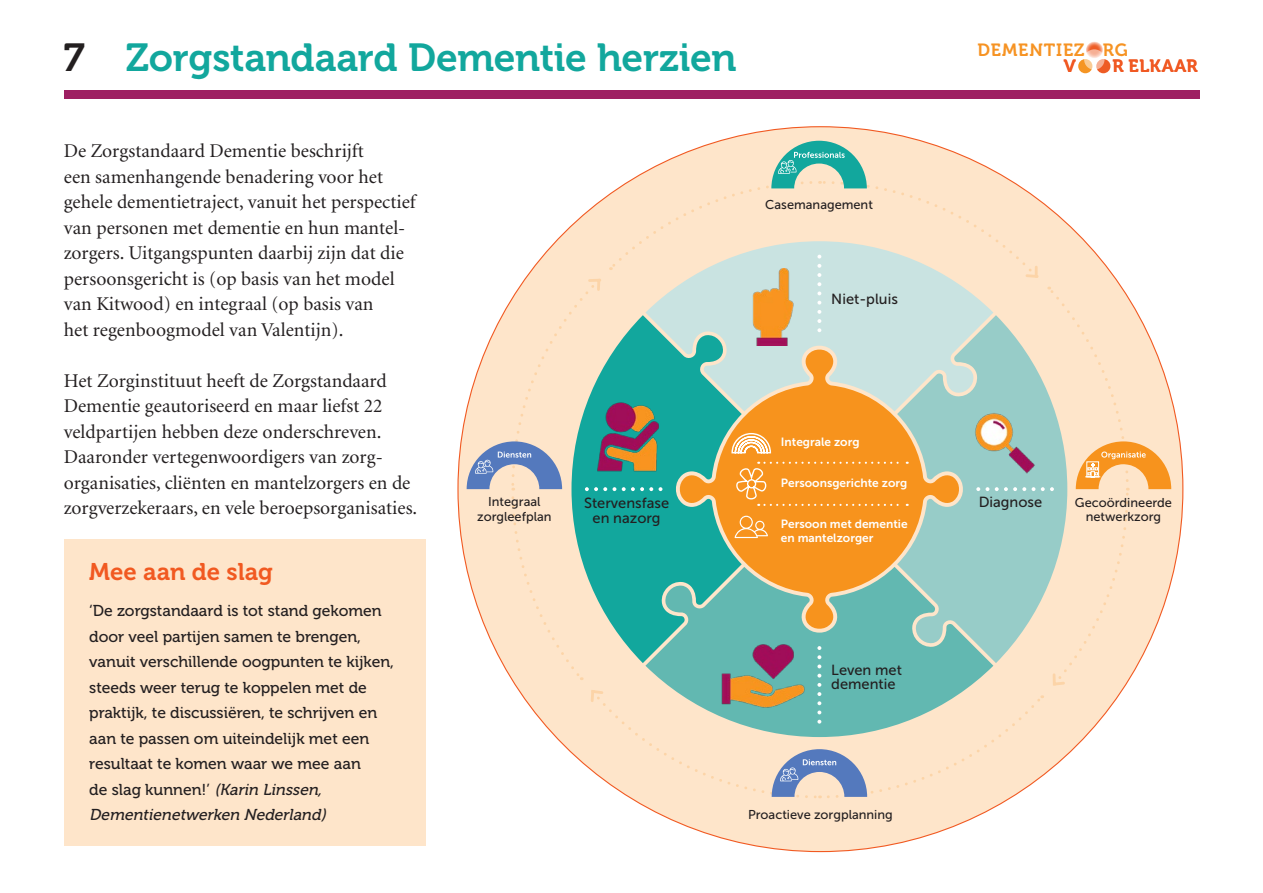
<style>
.page{position:relative;width:1263px;height:893px;background:#fff}
.page>*{position:absolute;margin:0;border:0;box-sizing:border-box;transform-origin:0 0}
.t1{font:39px "Museo 700";letter-spacing:-.01em;color:#12a79d}
.t2{font:24px "Museo 700";color:#f15921}
.t3{font:19.5px/25.5px "Minion";color:#231f20}
.t4{font:17.7px "Museo 700";letter-spacing:.05em;color:#f69323}
.t5{font:17.7px "Museo 700";letter-spacing:.05em;color:#f05923}
.t6{font:15.75px/25.5px "Museo 500";color:#231f20}
.t7{font:14.7px/14.7px "Museo Sans 500";color:#231f20}
.t8{font:12.75px/14.7px "Museo Sans 500";color:#231f20;text-align:center}
.t9{font:11.85px/13.6px "Museo Sans 700";color:#fff}
.s1{color:#231f20}
.s2{font-style:italic}
</style>
<div class="page">
<div style="left:64px;top:90px;width:1135px;height:9px;background:#9e1f62"></div>
<svg style="left:1086px;top:41px;width:17px;height:17px"></svg>
<div style="left:1096px;top:59px;width:14px;height:14px;background:#ee5c25;border-radius:50%"></div>
<div style="left:1078px;top:59px;width:14px;height:14px;background:#f59523;border-radius:50%"></div>
<svg style="left:1084px;top:49px;width:20px;height:21px"></svg>
<div style="left:64px;top:540px;width:361px;height:306px;background:#fee5ca"></div>
<div style="left:458px;top:127px;width:725px;height:725px;background:#fee5ca;border-radius:50%"></div>
<svg style="left:467px;top:141px;width:704px;height:659px"></svg>
<h1 class="t1" style="left:64px;top:36px;width:674px"><span class="s1">7</span> Zorgstandaard Dementie herzien</h1>
<p class="t3" style="left:64px;top:139px;width:353px">De Zorgstandaard Dementie beschrijft<br>een samenhangende benadering voor het gehele dementietraject, vanuit het perspectief van personen met dementie en hun mantel&shy;zorgers. Uitgangspunten daarbij zijn dat die persoonsgericht is (op basis van het model van Kitwood) en integraal (op basis van<br>het regenboogmodel van Valentijn).</p>
<p class="t3" style="left:64px;top:369px;width:355px">Het Zorginstituut heeft de Zorgstandaard Dementie geautoriseerd en maar liefst 22 veldpartijen hebben deze onderschreven.<br>Daaronder vertegenwoordigers van zorg&shy;organisaties, cliënten en mantelzorgers en de zorgverzekeraars, en vele beroepsorganisaties.</p>
<p class="t2" style="left:89px;top:559px;width:185px">Mee aan de slag</p>
<p class="t6" style="left:89px;top:598px;width:306px">‘De zorgstandaard is tot stand gekomen door veel partijen samen te brengen, vanuit verschillende oogpunten te kijken, steeds weer terug te koppelen met de praktijk, te discussiëren, te schrijven en aan te passen om uiteindelijk met een resultaat te komen waar we mee aan<br>d e s l a g k u n n e n ! ’ <span class="s2">(Karin Linssen, Dementienetwerken Nederland)</span></p>
<p class="t8" style="left:477px;top:495px;width:76px">Integraal zorgleefplan</p>
<p class="t7" style="left:584px;top:496px;width:86px;text-align:center">Stervensfase en nazorg</p>
<p class="t8" style="left:765px;top:198px;width:109px">Casemanagement</p>
<p class="t7" style="left:831px;top:292px;width:68px">Niet-pluis</p>
<p class="t9" style="left:781px;top:435px;width:80px">Integrale zorg</p>
<p class="t9" style="left:781px;top:476px;width:128px">Persoonsgerichte zorg</p>
<p class="t9" style="left:781px;top:517px;width:128px">Persoon met dementie en mantelzorger</p>
<p class="t7" style="left:831px;top:662px;width:72px">Leven met dementie</p>
<p class="t8" style="left:748px;top:807px;width:146px">Proactieve zorgplanning</p>
<p class="t4" style="left:977px;top:40px;width:152px">DEMENTIEZ RG</p>
<p class="t5" style="left:1064px;top:56px;width:14px">V</p>
<p class="t5" style="left:1112px;top:56px;width:87px">R ELKAAR</p>
<p class="t7" style="left:979px;top:495px;width:65px">Diagnose</p>
<p class="t8" style="left:1075px;top:495px;width:99px">Gecoördineerde netwerkzorg</p>
</div>
